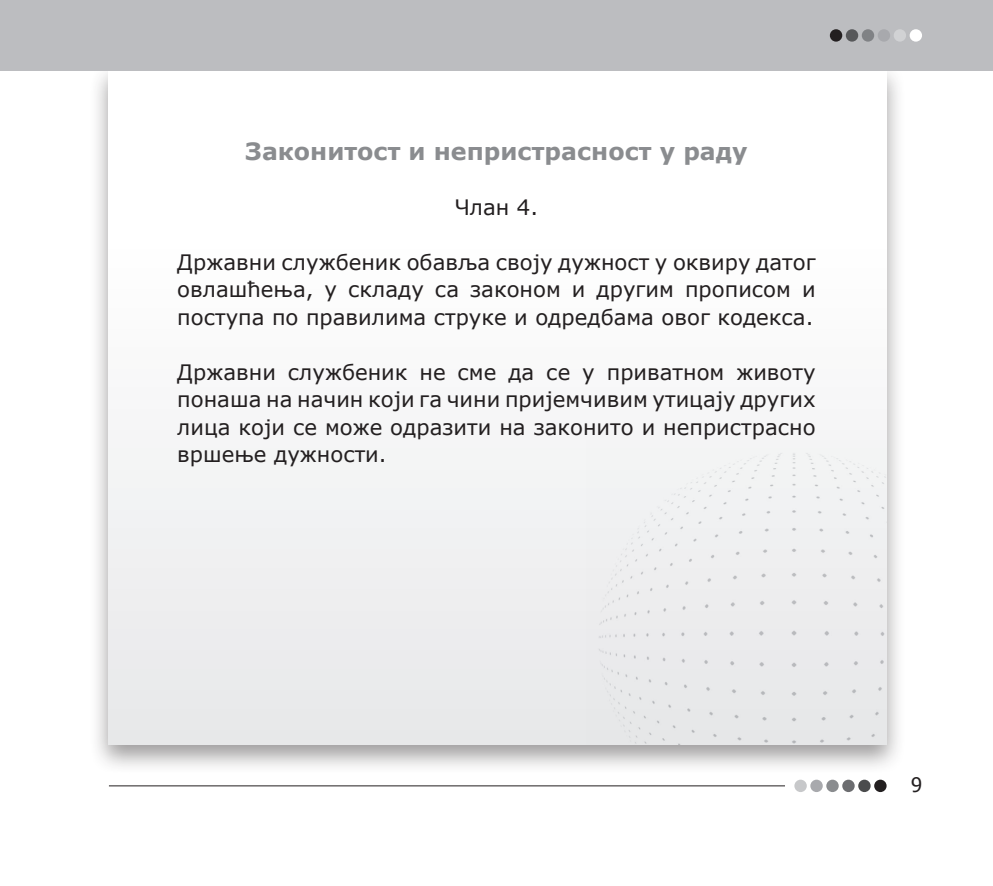
<style>
.page{position:relative;width:993px;height:886px;background:#fff}
.page>*{position:absolute;margin:0;border:0;box-sizing:border-box;transform-origin:0 0}
.Podnaslov{font:700 23.75px "Verdana Cyr";color:#8a8c8f}
.Tekst{font:21.25px/27.5px "Verdana Cyr";color:#231f20;text-align:justify}
.t1{font:20px "Tahoma";color:#231f20}
</style>
<div class="page">
<div style="left:89px;top:60px;width:846px;height:734px;background:#231f20;opacity:.45"></div>
<div style="left:109px;top:69px;width:777px;height:675px;background:linear-gradient(to bottom,#fff,#e8e9ea)"></div>
<div style="left:0;top:0;width:992px;height:71px;background:#bcbdc0"></div>
<div style="left:909px;top:29px;width:12px;height:13px;background:#fff;border-radius:50%"></div>
<div style="left:893px;top:29px;width:12px;height:13px;background:#d1d2d4;border-radius:50%"></div>
<div style="left:877px;top:29px;width:12px;height:13px;background:#a8a9ad;border-radius:50%"></div>
<div style="left:861px;top:29px;width:12px;height:13px;background:#808285;border-radius:50%"></div>
<div style="left:845px;top:29px;width:12px;height:13px;background:#57585a;border-radius:50%"></div>
<div style="left:829px;top:29px;width:13px;height:13px;background:#231f20;border-radius:50%"></div>
<div style="left:794px;top:780px;width:12px;height:12px;background:#c7c8ca;border-radius:50%"></div>
<div style="left:810px;top:780px;width:12px;height:12px;background:#a8a9ad;border-radius:50%"></div>
<div style="left:826px;top:780px;width:12px;height:12px;background:#8a8c8f;border-radius:50%"></div>
<div style="left:842px;top:780px;width:12px;height:12px;background:#6c6d70;border-radius:50%"></div>
<div style="left:857px;top:780px;width:13px;height:12px;background:#4b4c4d;border-radius:50%"></div>
<div style="left:873px;top:780px;width:13px;height:12px;background:#231f20;border-radius:50%"></div>
<hr style="left:109px;top:785px;width:675px;height:1px;background:#231f20">
<div style="left:573px;top:431px;width:313px;height:313px;background:#f4f4f5"></div>
<img style="left:586px;top:453px;width:300px;height:291px">
<p class="Podnaslov" style="left:245px;top:136px;width:504px">Законитост и непристрасност у раду</p>
<p class="Tekst" style="left:454px;top:193px;width:85px">Члан 4.</p>
<p class="Tekst" style="left:177px;top:248px;width:639px">Државни службеник обавља своју дужност у оквиру датог овлашћења, у складу са законом и другим прописом и поступа по правилима струке и одредбама овог кодекса.</p>
<p class="Tekst" style="left:177px;top:358px;width:639px">Државни службеник не сме да се у приватном животу понаша на начин који га чини пријемчивим утицају других лица који се може одразити на законито и непристрасно вршење дужности.</p>
<p class="t1" style="left:910px;top:771px;width:12px">9</p>
</div>
